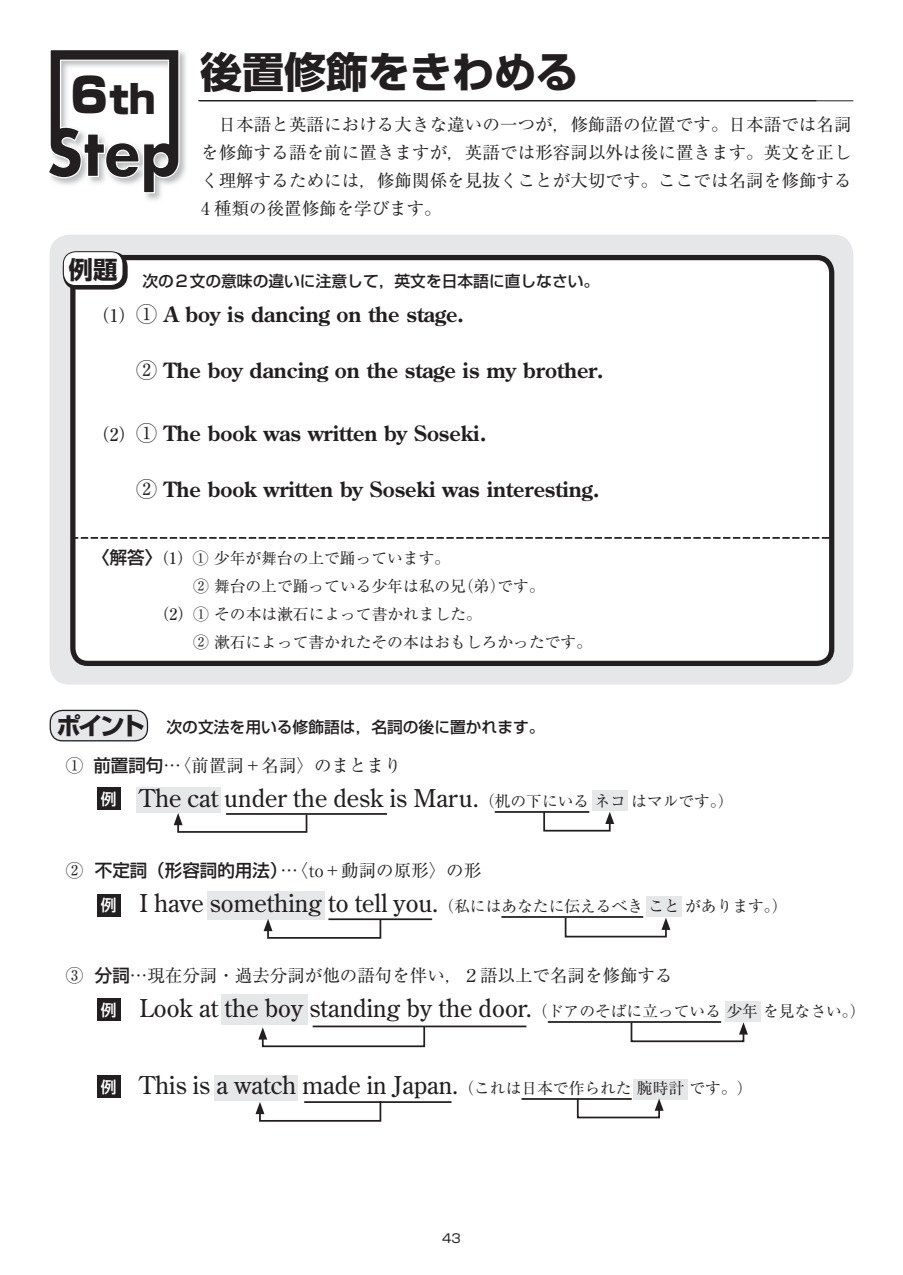
<style>
.page{position:relative;width:903px;height:1275px;background:#fff}
.page>*{position:absolute;margin:0;border:0;box-sizing:border-box;transform-origin:0 0}
.t1{font:700 42px "Shin Go Pro";color:#231f20}
.t2{font:900 39.38px "Shin Go Pro";color:#231f20}
.t3{font:24.5px "Century Old Style Std";color:#231f20}
.t4{font:700 24.5px "Shin Go Pro";color:#231f20}
.t5{font:700 21px "Century Old Style Std";color:#231f20}
.t6{font:17.5px/28px "Ryumin Pro";color:#231f20;text-align:justify}
.t7{font:15.75px "Ryumin Pro";color:#231f20}
.t8{font:500 15.75px "Shin Go Pro";color:#231f20}
.t9{font:500 15.75px "Shin Go Pro";color:#fff}
.t10{font:12.25px "Shin Go Pro";color:#231f20}
.s1{font-size:47.25px}
.s2{font-family:"Ryumin Pro";font-weight:500;font-size:17.5px}
.s3{font-family:"Ryumin Pro";font-weight:400}
.s4{font-family:"Shin Go Pro";font-weight:500;font-size:17.5px}
.s5{font-weight:500}
.s6{font-weight:700;font-size:24.5px}
.s7{font-family:"Shin Go Pro";font-weight:500}
.s8{font-family:"Koz Min Pro"}
.s9{font-family:"Ryumin Pro";font-size:15.75px}
</style>
<div class="page">
<div style="left:136px;top:787px;width:84px;height:25px;background:#e6e7e9"></div>
<div style="left:592px;top:790px;width:36px;height:21px;background:#e6e7e9"></div>
<div style="left:646px;top:896px;width:35px;height:21px;background:#e6e7e9"></div>
<div style="left:725px;top:1001px;width:35px;height:21px;background:#e6e7e9"></div>
<div style="left:633px;top:1079px;width:55px;height:21px;background:#e6e7e9"></div>
<hr style="left:226px;top:813px;width:161px;height:2px;background:#231f20">
<div style="left:208px;top:891px;width:117px;height:28px;background:#e6e7e9"></div>
<hr style="left:328px;top:918px;width:104px;height:2px;background:#231f20">
<div style="left:221px;top:994px;width:86px;height:31px;background:#e6e7e9"></div>
<hr style="left:313px;top:1025px;width:213px;height:2px;background:#231f20">
<div style="left:214px;top:1075px;width:83px;height:26px;background:#e6e7e9"></div>
<hr style="left:304px;top:1101px;width:147px;height:2px;background:#231f20">
<div style="left:50px;top:235px;width:803px;height:450px;background:#e6e7e9;border-radius:20px"></div>
<div style="left:73px;top:258px;width:759px;height:405px;background:#fff;border-radius:15px"></div>
<div style="left:70px;top:255px;width:764px;height:411px;border:5px solid #231f20;border-radius:15px"></div>
<img style="left:145px;top:51px;width:41px;height:149px">
<svg style="left:50px;top:50px;width:130px;height:144px"></svg>
<hr style="left:200px;top:100px;width:653px;height:1px;background:#231f20">
<div style="left:63px;top:252px;width:65px;height:38px;background:#231f20;border-radius:15px"></div>
<div style="left:63px;top:252px;width:60px;height:34px;background:#fff;border-radius:12px"></div>
<div style="left:63px;top:251px;width:60px;height:35px;border:1px solid #231f20;border-radius:12px"></div>
<hr style="left:198px;top:100px;width:618px;height:1px;background:#231f20">
<svg style="left:71px;top:537px;width:758px;height:2px"></svg>
<div style="left:50px;top:710px;width:97px;height:31px;background:#e6e7e9;border-radius:12px"></div>
<div style="left:50px;top:710px;width:98px;height:31px;border:1px solid #231f20;border-radius:12px"></div>
<hr style="left:495px;top:811px;width:94px;height:2px;background:#231f20">
<hr style="left:501px;top:916px;width:142px;height:2px;background:#231f20">
<hr style="left:548px;top:1021px;width:173px;height:2px;background:#231f20">
<hr style="left:521px;top:1098px;width:111px;height:2px;background:#231f20">
<svg style="left:174px;top:813px;width:134px;height:20px"></svg>
<svg style="left:264px;top:918px;width:118px;height:21px"></svg>
<svg style="left:258px;top:1025px;width:168px;height:23px"></svg>
<svg style="left:255px;top:1099px;width:127px;height:23px"></svg>
<svg style="left:564px;top:916px;width:106px;height:22px"></svg>
<svg style="left:630px;top:1021px;width:118px;height:22px"></svg>
<svg style="left:576px;top:1098px;width:87px;height:21px"></svg>
<svg style="left:542px;top:811px;width:72px;height:21px"></svg>
<div style="left:97px;top:787px;width:24px;height:22px;background:#231f20"></div>
<div style="left:97px;top:894px;width:24px;height:22px;background:#231f20"></div>
<div style="left:97px;top:998px;width:24px;height:23px;background:#231f20"></div>
<div style="left:97px;top:1075px;width:24px;height:23px;background:#231f20"></div>
<h2 class="t2" style="left:70px;top:68px;width:87px"><span class="s1">6</span>th</h2>
<h1 class="t1" style="left:200px;top:39px;width:379px">後置修飾をきわめる</h1>
<p class="t6" style="left:201px;top:110px;width:652px;text-indent:18px">日本語と英語における大きな違いの一つが，修飾語の位置です。日本語では名詞を修飾する語を前に置きますが，英語では形容詞以外は後に置きます。英文を正しく理解するためには，修飾関係を見抜くことが大切です。ここでは名詞を修飾する4 種類の後置修飾を学びます。</p>
<h3 class="t4" style="left:69px;top:250px;width:50px">例題</h3>
<p class="t8" style="left:142px;top:268px;width:458px">次の２文の意味の違いに注意して，英文を日本語に直しなさい。</p>
<p class="t5" style="left:92px;top:301px;width:373px"><span class="s2">（1）</span><span class="s3">①</span> A boy is dancing on the stage.</p>
<p class="t5" style="left:136px;top:357px;width:469px"><span class="s3">②</span> The boy dancing on the stage is my brother.</p>
<p class="t5" style="left:92px;top:420px;width:396px"><span class="s2">（2）</span><span class="s3">①</span> The book was written by Soseki.</p>
<p class="t5" style="left:136px;top:476px;width:465px"><span class="s3">②</span> The book written by Soseki was interesting.</p>
<p class="t7" style="left:92px;top:545px;width:359px"><span class="s4">〈解答〉</span><span class="s5">（1）</span>① 少年が舞台の上で踊っています。</p>
<p class="t7" style="left:193px;top:573px;width:353px">② 舞台の上で踊っている少年は私の兄（弟）です。</p>
<p class="t7" style="left:154px;top:601px;width:330px"><span class="s5">（2）</span>① その本は漱石によって書かれました。</p>
<p class="t7" style="left:193px;top:629px;width:400px">② 漱石によって書かれたその本はおもしろかったです。</p>
<p class="t8" style="left:57px;top:714px;width:489px"><span class="s6">ポイント</span>　次の文法を用いる修飾語は，名詞の後に置かれます。</p>
<p class="t6" style="left:66px;top:750px;width:337px">① <span class="s7">前置詞句</span>…〈前置詞＋名詞〉のまとまり</p>
<h3 class="t3" style="left:91px;top:782px;width:644px"><span class="s8">　　</span>The cat under the desk is Maru.<span class="s9">（机の下にいるネコ はマルです。）</span></h3>
<p class="t9" style="left:101px;top:786px;width:17px">例</p>
<p class="t6" style="left:66px;top:855px;width:417px">② <span class="s7">不定詞（形容詞的用法）</span>…〈to＋動詞の原形〉の形</p>
<h3 class="t3" style="left:91px;top:887px;width:698px"><span class="s8">　　</span>I have something to tell you.<span class="s9">（私にはあなたに伝えるべき こと があります。）</span></h3>
<p class="t9" style="left:101px;top:892px;width:17px">例</p>
<p class="t6" style="left:66px;top:960px;width:608px">③ <span class="s7">分詞</span>…現在分詞・過去分詞が他の語句を伴い，２語以上で名詞を修飾する</p>
<h3 class="t3" style="left:91px;top:992px;width:776px"><span class="s8">　　</span>Look at the boy standing by the door.<span class="s9">（ドアのそばに立っている 少年 を見なさい。）</span></h3>
<p class="t9" style="left:101px;top:997px;width:17px">例</p>
<h3 class="t3" style="left:91px;top:1069px;width:663px"><span class="s8">　　</span>This is a watch made in Japan.<span class="s9">（これは日本で作られた 腕時計 です。）</span></h3>
<p class="t9" style="left:101px;top:1074px;width:17px">例</p>
<p class="t10" style="left:442px;top:1228px;width:20px">43</p>
</div>
